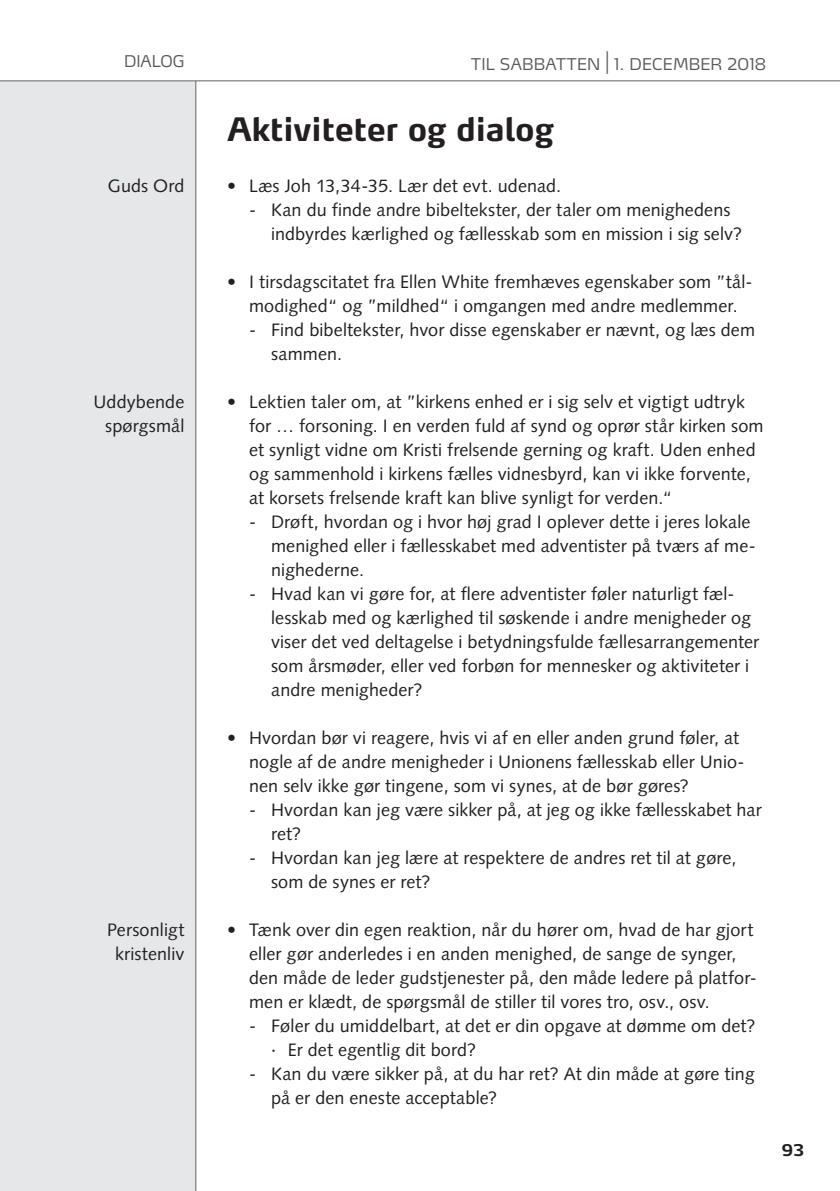
<style>
.page{position:relative;width:840px;height:1191px;background:#fff}
.page>*{position:absolute;margin:0;border:0;box-sizing:border-box;transform-origin:0 0}
.t1{font:700 32px "Max LF";color:#231f20}
.t2{font:18px/24px "Syntax LT Std";letter-spacing:.005em;color:#231f20}
.t3{font:300 16px "Max LF";letter-spacing:.005em;color:#57585a}
.t4{font:700 16px "Max LF";color:#231f20}
.s1{font-size:24px}
</style>
<div class="page">
<div style="left:0;top:0;width:196px;height:1191px;background:#e6e7e9"></div>
<hr style="left:195px;top:0;width:1px;height:1191px;background:#636366">
<div style="left:0;top:0;width:839px;height:81px;background:#fff"></div>
<hr style="left:0;top:80px;width:839px;height:1px;background:#636366">
<p class="t3" style="left:124px;top:55px;width:62px">DIALOG</p>
<p class="t3" style="left:471px;top:58px;width:296px">TIL SABBATTEN <span class="s1">|</span> 1. DECEMBER 2018</p>
<p class="t2" style="left:108px;top:175px;width:78px">Guds Ord</p>
<p class="t2" style="left:93px;top:391px;width:92px;text-align:right">Uddybende spørgsmål</p>
<p class="t2" style="left:107px;top:919px;width:79px;text-align:center">Personligt kristenliv</p>
<h1 class="t1" style="left:227px;top:116px;width:328px">Aktiviteter og dialog</h1>
<p class="t2" style="left:227px;top:175px;width:335px">• Læs Joh 13,34-35. Lær det evt. udenad.</p>
<p class="t2" style="left:271px;top:199px;width:472px;text-indent:-22px">- Kan du finde andre bibeltekster, der taler om menighedens indbyrdes kærlighed og fællesskab som en mission i sig selv?</p>
<p class="t2" style="left:227px;top:271px;width:527px;text-align:center">• I tirsdagscitatet fra Ellen White fremhæves egenskaber som ”tål&shy;modighed“ og ”mildhed“ i omgangen med andre medlemmer.</p>
<p class="t2" style="left:271px;top:319px;width:485px;text-indent:-22px">- Find bibeltekster, hvor disse egenskaber er nævnt, og læs dem sammen.</p>
<p class="t2" style="left:249px;top:391px;width:515px;text-indent:-22px">• Lektien taler om, at ”kirkens enhed er i sig selv et vigtigt udtryk for … forsoning. I en verden fuld af synd og oprør står kirken som et synligt vidne om Kristi frelsende gerning og kraft. Uden enhed og sammenhold i kirkens fælles vidnesbyrd, kan vi ikke forvente, at korsets frelsende kraft kan blive synligt for verden.“</p>
<p class="t2" style="left:271px;top:511px;width:486px;text-indent:-22px">- Drøft, hvordan og i hvor høj grad I oplever dette i jeres lokale menighed eller i fællesskabet med adventister på tværs af me&shy;nighederne.</p>
<p class="t2" style="left:271px;top:583px;width:489px;text-indent:-22px">- Hvad kan vi gøre for, at flere adventister føler naturligt fæl&shy;lesskab med og kærlighed til søskende i andre menigheder og viser det ved deltagelse i betydningsfulde fællesarrangementer som årsmøder, eller ved forbøn for mennesker og aktiviteter i andre menigheder?</p>
<p class="t2" style="left:249px;top:727px;width:496px;text-indent:-22px">• Hvordan bør vi reagere, hvis vi af en eller anden grund føler, at nogle af de andre menigheder i Unionens fællesskab eller Unio&shy;nen selv ikke gør tingene, som vi synes, at de bør gøres?</p>
<p class="t2" style="left:271px;top:799px;width:492px;text-indent:-22px">- Hvordan kan jeg være sikker på, at jeg og ikke fællesskabet har ret?</p>
<p class="t2" style="left:271px;top:847px;width:466px;text-indent:-22px">- Hvordan kan jeg lære at respektere de andres ret til at gøre, som de synes er ret?</p>
<p class="t2" style="left:249px;top:919px;width:509px;text-indent:-22px">• Tænk over din egen reaktion, når du hører om, hvad de har gjort eller gør anderledes i en anden menighed, de sange de synger, den måde de leder gudstjenester på, den måde ledere på platfor&shy;men er klædt, de spørgsmål de stiller til vores tro, osv., osv.</p>
<p class="t2" style="left:271px;top:1015px;width:485px;text-indent:-22px">- Føler du umiddelbart, at det er din opgave at dømme om det? · Er det egentlig dit bord?</p>
<p class="t2" style="left:271px;top:1063px;width:485px;text-indent:-22px">- Kan du være sikker på, at du har ret? At din måde at gøre ting på er den eneste acceptable?</p>
<p class="t4" style="left:781px;top:1144px;width:24px">93</p>
</div>
